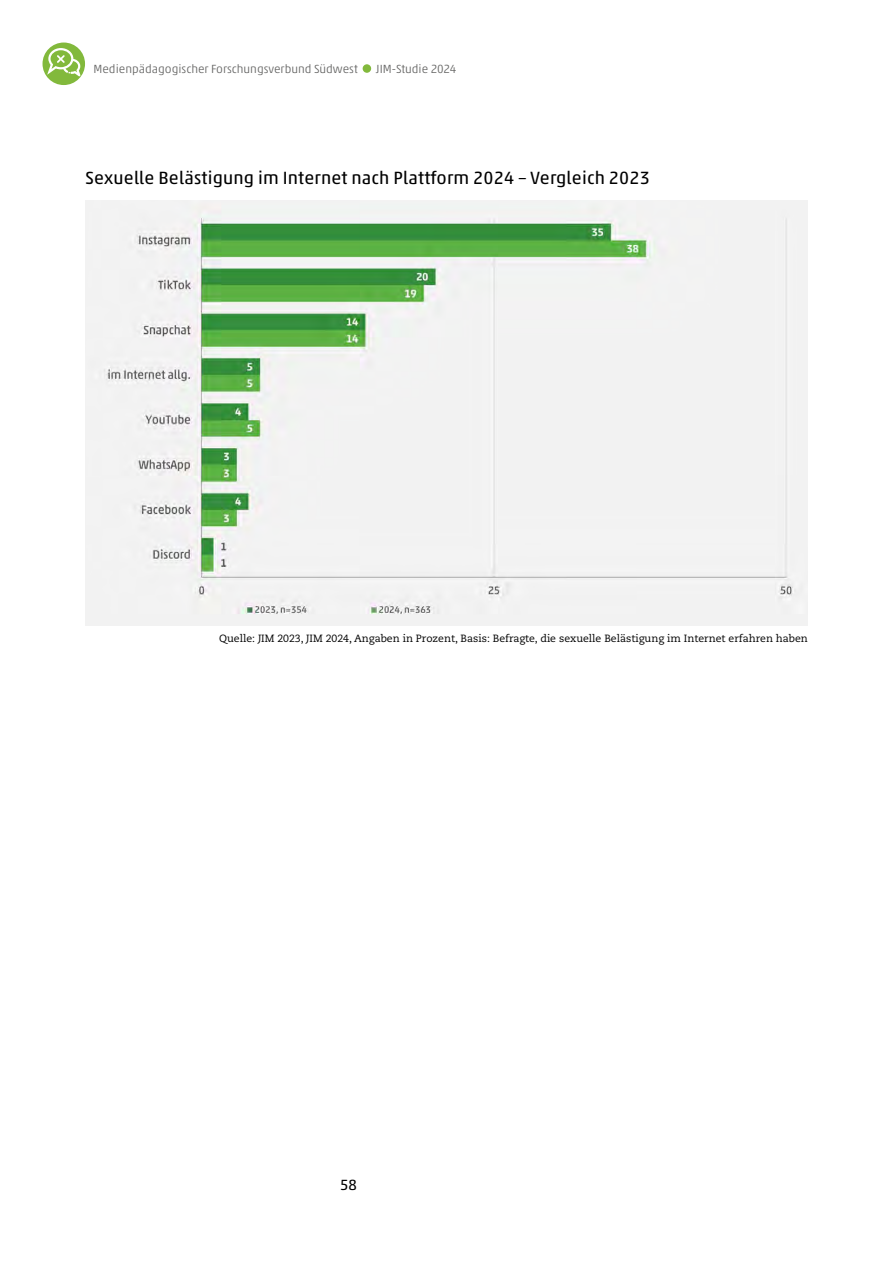
<style>
.page{position:relative;width:893px;height:1263px;background:#fff}
.page>*{position:absolute;margin:0;border:0;box-sizing:border-box;transform-origin:0 0}
.Unterüberschrift{font:18px "Akko Pro";letter-spacing:.01em;color:#000}
.t1{font:15px "Akko Pro";color:#000}
.t2{font:300 12px "Akko Pro";color:#636362}
.Beschriftung{font:10.5px "Caecilia LT Pro 55 Roman";color:#000}
</style>
<div class="page">
<img style="left:85px;top:201px;width:723px;height:424px">
<div style="left:43px;top:43px;width:42px;height:42px;background:#82b93c;border-radius:50%"></div>
<svg style="left:47px;top:48px;width:33px;height:28px"></svg>
<div style="left:363px;top:64px;width:8px;height:9px;background:#82b93c;border-radius:50%"></div>
<p class="t2" style="left:94px;top:61px;width:266px">Medienpädagogischer Forschungsverbund Südwest</p>
<p class="t2" style="left:376px;top:61px;width:82px">JIM-Studie 2024</p>
<p class="Unterüberschrift" style="left:85px;top:167px;width:566px">Sexuelle Belästigung im Internet nach Plattform 2024 – Vergleich 2023</p>
<p class="Beschriftung" style="left:219px;top:631px;width:590px">Quelle: JIM 2023, JIM 2024, Angaben in Prozent, Basis: Befragte, die sexuelle Belästigung im Internet erfahren haben</p>
<h2 class="t1" style="left:340px;top:1176px;width:18px">58</h2>
</div>
